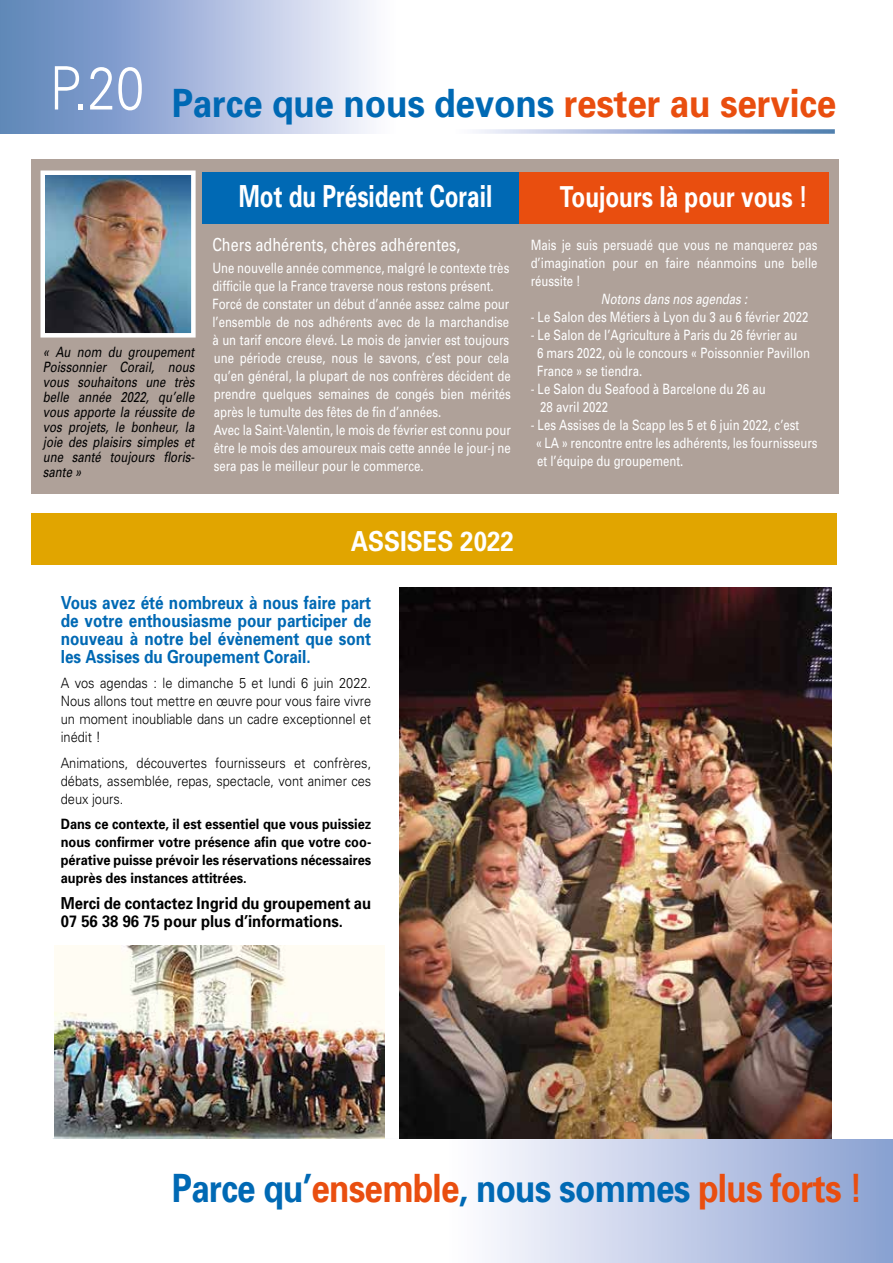
<style>
.page{position:relative;width:893px;height:1263px;background:#fff}
.page>*{position:absolute;margin:0;border:0;box-sizing:border-box;transform-origin:0 0}
.t1{font:700 39px "Univers";letter-spacing:-.015em;color:#0069b4;scale:.9 1}
.t2{font:700 39px "Univers";letter-spacing:-.015em;color:#0069b4;scale:.85 1}
.t3{font:700 30.45px "Univers";color:#fff;scale:.74 1}
.t4{font:700 28.95px "Univers";color:#fff;scale:.78 1}
.t5{font:700 27.6px "Univers";color:#fff;scale:.87 1}
.t6{font:700 18px/18px "Univers";color:#0069b4;text-align:justify;scale:.85 1}
.t7{font:18px "Univers";color:#fff;scale:.8 1}
.t8{font:700 16.5px/18px "Univers";color:#000;scale:.9 1}
.t9{font:14.25px/18px "Univers";color:#fff;scale:.8 1}
.t10{font:300 14.25px/18px "Univers";color:#000;text-align:justify;scale:.9 1}
.t11{font:italic 14.25px/15px "Univers";color:#000;text-align:justify;scale:.8 1}
.t12{font:700 14.25px/18px "Univers";color:#000;text-align:justify;scale:.9 1}
.t13{font:italic 14.25px "Univers";color:#fff;scale:.8 1}
.s1{color:#e94e0f}
</style>
<div class="page">
<div style="left:31px;top:513px;width:806px;height:52px;background:#e1a500"></div>
<svg style="left:172px;top:133px;width:663px;height:1px"></svg>
<img style="left:400px;top:588px;width:432px;height:551px">
<img style="left:54px;top:945px;width:330px;height:194px">
<div style="left:31px;top:159px;width:808px;height:334px;background:#afa199"></div>
<div style="left:518px;top:172px;width:311px;height:52px;background:#e94e0f"></div>
<div style="left:202px;top:172px;width:317px;height:52px;background:#0069b4"></div>
<img style="left:45px;top:175px;width:146px;height:158px">
<div style="left:40px;top:170px;width:156px;height:168px;border:4px solid #fff"></div>
<svg style="left:0;top:0;width:835px;height:133px"></svg>
<svg style="left:491px;top:1139px;width:402px;height:124px;background:#bfcae7"></svg>
<h1 class="t1" style="left:50px;top:78px;width:875px"><sup>P.20</sup> Parce que nous devons <span class="s1">rester au service</span></h1>
<p class="t11" style="left:43px;top:344px;width:191px">« Au nom du groupement Poissonnier Corail, nous vous souhaitons une très belle année 2022, qu’elle vous apporte la réussite de vos projets, le bonheur, la joie des plaisirs simples et une santé toujours floris&shy;sante »</p>
<h2 class="t3" style="left:239px;top:177px;width:344px">Mot du Président Corail</h2>
<p class="t7" style="left:212px;top:233px;width:312px">Chers adhérents, chères adhérentes,</p>
<p class="t9" style="left:212px;top:259px;width:375px">Une nouvelle année commence, malgré le contexte très difficile que la France traverse nous restons présent.<br>Forcé de constater un début d’année assez calme pour l’ensemble de nos adhérents avec de la marchandise à un tarif encore élevé. Le mois de janvier est toujours une période creuse, nous le savons, c’est pour cela qu’en général, la plupart de nos confrères décident de prendre quelques semaines de congés bien mérités après le tumulte des fêtes de fin d’années.<br>Avec la Saint-Valentin, le mois de février est connu pour être le mois des amoureux mais cette année le jour-j ne sera pas le meilleur pour le commerce.</p>
<h3 class="t4" style="left:560px;top:179px;width:319px">Toujours là pour vous !</h3>
<p class="t9" style="left:531px;top:236px;width:360px;text-align:justify">Mais je suis persuadé que vous ne manquerez pas d’imagination pour en faire néanmoins une belle réussite !</p>
<p class="t13" style="left:601px;top:290px;width:184px">Notons dans nos agendas :</p>
<p class="t9" style="left:531px;top:308px;width:349px">- Le Salon des Métiers à Lyon du 3 au 6 février 2022</p>
<p class="t9" style="left:537px;top:326px;width:343px;text-indent:-6px">- Le Salon de l’Agriculture à Paris du 26 février au<br>6 mars 2022, où le concours « Poissonnier Pavillon<br>France » se tiendra.</p>
<p class="t9" style="left:540px;top:380px;width:283px;text-indent:-10px">- Le Salon du Seafood à Barcelone du 26 au<br>28 avril 2022</p>
<p class="t9" style="left:536px;top:416px;width:354px;text-indent:-5px">- Les Assises de la Scapp les 5 et 6 juin 2022, c’est<br>« LA » rencontre entre les adhérents, les fournisseurs et l’équipe du groupement.</p>
<h3 class="t5" style="left:351px;top:523px;width:189px">ASSISES 2022</h3>
<p class="t6" style="left:61px;top:593px;width:367px">Vous avez été nombreux à nous faire part de votre enthousiasme pour participer de nouveau à notre bel évènement que sont les Assises du Groupement Corail.</p>
<p class="t10" style="left:61px;top:674px;width:347px">A vos agendas : le dimanche 5 et lundi 6 juin 2022.<br>Nous allons tout mettre en œuvre pour vous faire vivre un moment inoubliable dans un cadre exceptionnel et inédit !</p>
<p class="t10" style="left:61px;top:753px;width:347px">Animations, découvertes fournisseurs et confrères, débats, assemblée, repas, spectacle, vont animer ces deux jours.</p>
<p class="t12" style="left:61px;top:815px;width:347px">Dans ce contexte, il est essentiel que vous puissiez nous confirmer votre présence afin que votre coo&shy;pérative puisse prévoir les réservations nécessaires auprès des instances attitrées.</p>
<p class="t8" style="left:61px;top:893px;width:347px">Merci de contactez Ingrid du groupement au<br>07 56 38 96 75 pour plus d’informations.</p>
<h1 class="t2" style="left:172px;top:1163px;width:814px">Parce qu’<span class="s1">ensemble</span>, nous sommes <span class="s1">plus forts !</span></h1>
</div>
